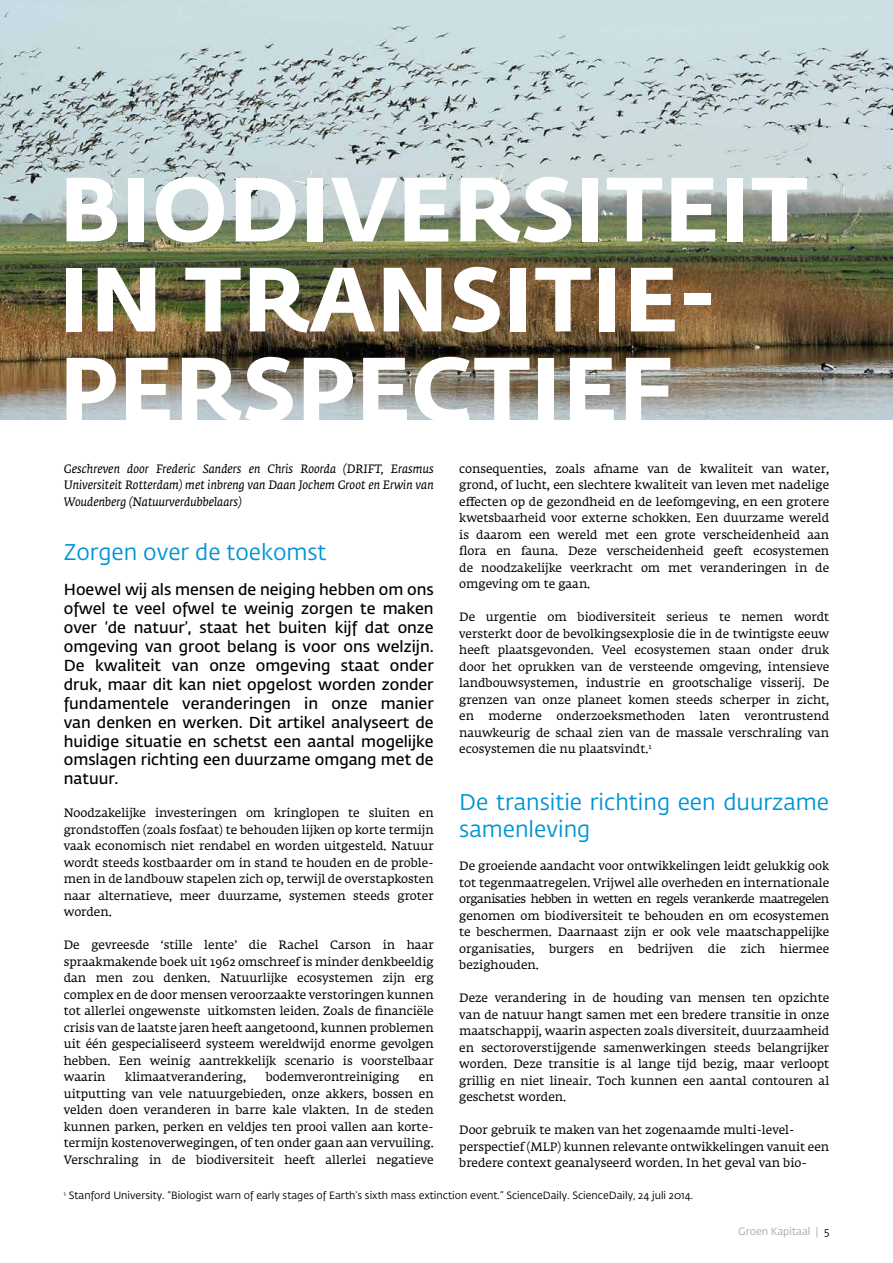
<style>
.page{position:relative;width:893px;height:1263px;background:#fff}
.page>*{position:absolute;margin:0;border:0;box-sizing:border-box;transform-origin:0 0}
.t1{font:700 90px/90px "Fedra Sans Std";letter-spacing:.01em;color:#fff}
.t2{font:22.5px/27px "Fedra Sans Std";color:#0094d4}
.t3{font:600 15.75px/18.9px "Fedra Sans Std";color:#000;text-align:justify}
.t4{font:12px/16.5px "Fedra Serif A Std";color:#000;text-align:justify}
.t5{font:italic 12px/16.5px "Fedra Serif A Std";color:#000;text-align:justify}
.t6{font:10.5px "Fedra Sans Std";color:#000}
.t7{font:10.5px "Fedra Sans Std";color:#a9a8a6}
.s1{color:#000}
</style>
<div class="page">
<img style="left:0;top:0;width:893px;height:420px">
<h1 class="t1" style="left:59px;top:164px;width:750px">BIODIVERSITEIT<br>IN TRANSITIE-<br>PERSPECTIEF</h1>
<p class="t5" style="left:64px;top:460px;width:371px">Geschreven door Frederic Sanders en Chris Roorda (DRIFT, Erasmus Universiteit Rotterdam) met inbreng van Daan Jochem Groot en Erwin van Woudenberg (Natuurverdubbelaars)</p>
<h2 class="t2" style="left:64px;top:539px;width:264px">Zorgen over de toekomst</h2>
<p class="t3" style="left:64px;top:580px;width:371px">Hoewel wij als mensen de neiging hebben om ons ofwel te veel ofwel te weinig zorgen te maken over ‘de natuur’, staat het buiten kijf dat onze omgeving van groot belang is voor ons welzijn.<br>De kwaliteit van onze omgeving staat onder druk, maar dit kan niet opgelost worden zonder fundamentele veranderingen in onze manier van denken en werken. Dit artikel analyseert de huidige situatie en schetst een aantal mogelijke omslagen richting een duurzame omgang met de natuur.</p>
<p class="t4" style="left:64px;top:806px;width:371px">Noodzakelijke investeringen om kringlopen te sluiten en grondstoffen (zoals fosfaat) te behouden lijken op korte termijn vaak economisch niet rendabel en worden uitgesteld. Natuur wordt steeds kostbaarder om in stand te houden en de proble&shy;men in de landbouw stapelen zich op, terwijl de overstapkosten naar alternatieve, meer duurzame, systemen steeds groter worden.</p>
<p class="t4" style="left:64px;top:938px;width:371px">De gevreesde ‘stille lente’ die Rachel Carson in haar spraakmakende boek uit 1962 omschreef is minder denkbeeldig dan men zou denken. Natuurlijke ecosystemen zijn erg complex en de door mensen veroorzaakte verstoringen kunnen tot allerlei ongewenste uitkomsten leiden. Zoals de financiële crisis van de laatste jaren heeft aangetoond, kunnen problemen uit één gespecialiseerd systeem wereldwijd enorme gevolgen hebben. Een weinig aantrekkelijk scenario is voorstelbaar waarin</p>
<p class="t4" style="left:125px;top:1070px;width:122px">klimaatverandering,</p>
<p class="t4" style="left:266px;top:1070px;width:135px">bodemverontreiniging</p>
<p class="t4" style="left:64px;top:1070px;width:371px;text-indent:355px">en uitputting van vele natuurgebieden, onze akkers, bossen en velden doen veranderen in barre kale vlakten. In de steden kunnen parken, perken en veldjes ten prooi vallen aan korte&shy;termijn kostenoverwegingen, of ten onder gaan aan vervuiling.<br>Verschraling in de biodiversiteit heeft allerlei negatieve</p>
<p class="t4" style="left:459px;top:461px;width:371px">consequenties, zoals afname van de kwaliteit van water, grond, of lucht, een slechtere kwaliteit van leven met nadelige effecten op de gezondheid en de leefomgeving, en een grotere kwetsbaarheid voor externe schokken. Een duurzame wereld is daarom een wereld met een grote verscheidenheid aan flora en fauna. Deze verscheidenheid geeft ecosystemen de noodzakelijke veerkracht om met veranderingen in de omgeving om te gaan.</p>
<p class="t4" style="left:459px;top:610px;width:371px">De urgentie om biodiversiteit serieus te nemen wordt versterkt door de bevolkingsexplosie die in de twintigste eeuw heeft plaatsgevonden. Veel ecosystemen staan onder druk door het oprukken van de versteende omgeving, intensieve landbouwsystemen, industrie en grootschalige visserij. De grenzen van onze planeet komen steeds scherper in zicht, en moderne onderzoeksmethoden laten verontrustend nauwkeurig de schaal zien van de massale verschraling van ecosystemen die nu plaatsvindt.<sup>1</sup></p>
<h2 class="t2" style="left:459px;top:789px;width:371px">De transitie richting een duurzame samenleving</h2>
<p class="t4" style="left:459px;top:859px;width:371px">De groeiende aandacht voor ontwikkelingen leidt gelukkig ook tot tegenmaatregelen. Vrijwel alle overheden en internationale organisaties hebben in wetten en regels verankerde maatregelen genomen om biodiversiteit te behouden en om ecosystemen te beschermen. Daarnaast zijn er ook vele maatschappelijke organisaties, burgers en bedrijven die zich hiermee bezighouden.</p>
<p class="t4" style="left:459px;top:991px;width:371px">Deze verandering in de houding van mensen ten opzichte van de natuur hangt samen met een bredere transitie in onze maatschappij, waarin aspecten zoals diversiteit, duurzaamheid en sectoroverstijgende samenwerkingen steeds belangrijker worden. Deze transitie is al lange tijd bezig, maar verloopt grillig en niet lineair. Toch kunnen een aantal contouren al geschetst worden.</p>
<p class="t4" style="left:459px;top:1123px;width:371px;text-align:left">Door gebruik te maken van het zogenaamde multi-level&shy;perspectief (MLP) kunnen relevante ontwikkelingen vanuit een bredere context geanalyseerd worden. In het geval van bio-</p>
<p class="t6" style="left:64px;top:1189px;width:631px"><sup>1</sup> Stanford University. “Biologist warn of early stages of Earth’s sixth mass extinction event.” ScienceDaily. ScienceDaily, 24 juli 2014.</p>
<p class="t7" style="left:738px;top:1225px;width:93px">Groen Kapitaal | <span class="s1">5</span></p>
</div>
